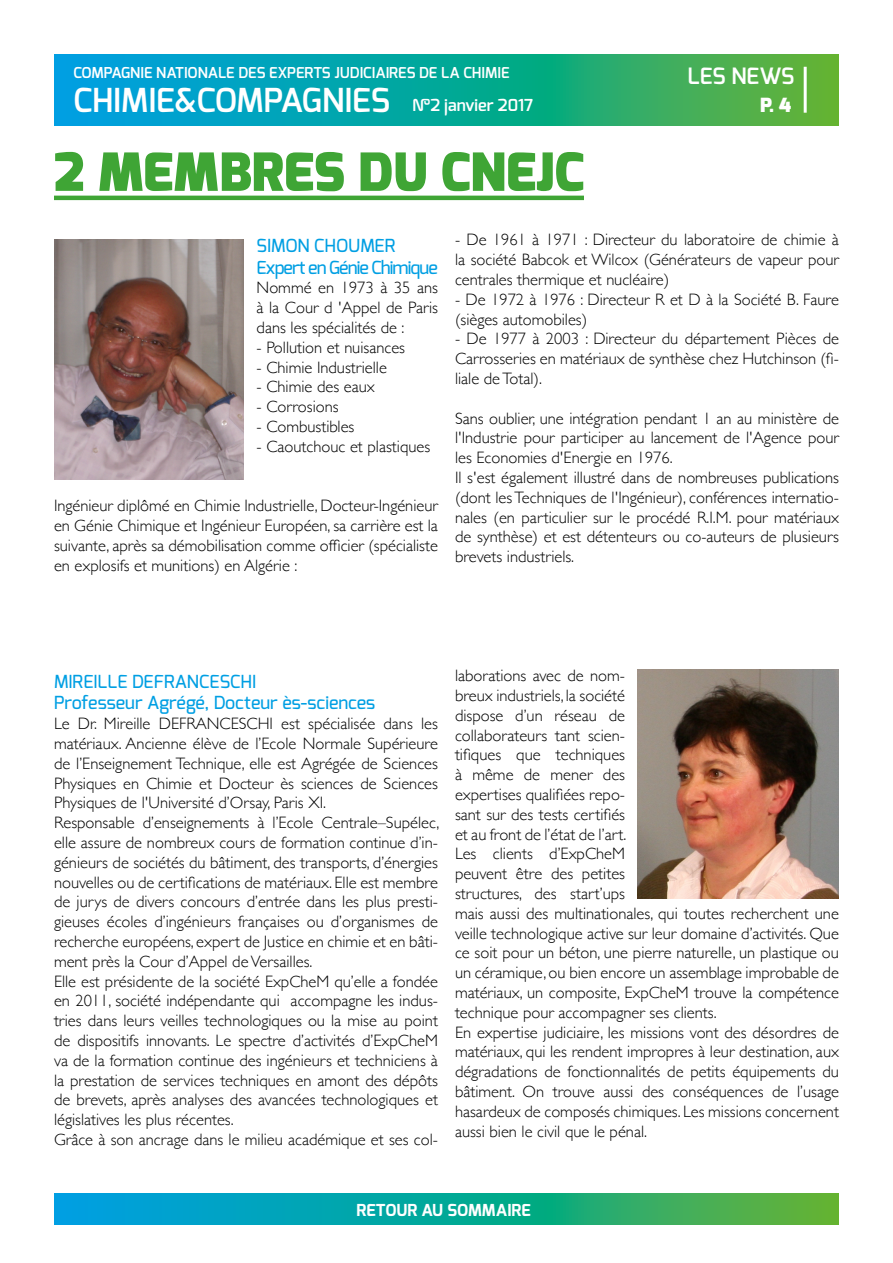
<style>
.page{position:relative;width:893px;height:1263px;background:#fff}
.page>*{position:absolute;margin:0;border:0;box-sizing:border-box;transform-origin:0 0}
.t1{font:900 52.5px "Exo";color:#3fa535}
.t2{font:600 33px "Exo";color:#fff}
.t3{font:600 22.5px "Exo";color:#fff}
.t4{font:900 19.5px "Exo";color:#fff}
.t5{font:500 18px/21.6px "Exo";color:#009fe3}
.t6{font:500 18px "Exo";letter-spacing:-.05em;color:#009fe3}
.t7{font:300 16.5px/19.8px "Gill Sans";color:#000;text-align:justify}
.t8{font:700 16.5px "Exo";color:#fff}
.t9{font:600 16.5px "Exo";color:#fff}
.t10{font:600 15px "Exo";color:#fff}
</style>
<div class="page">
<svg style="left:54px;top:54px;width:785px;height:71px;background:#17a892"></svg>
<hr style="left:804px;top:67px;width:3px;height:46px;background:#fff">
<svg style="left:54px;top:1193px;width:785px;height:32px;background:#17a892"></svg>
<img style="left:638px;top:670px;width:201px;height:228px">
<img style="left:54px;top:239px;width:190px;height:241px">
<hr style="left:54px;top:196px;width:530px;height:4px;background:#3fa535">
<p class="t10" style="left:73px;top:63px;width:438px">COMPAGNIE NATIONALE DES EXPERTS JUDICIAIRES DE LA CHIMIE</p>
<p class="t9" style="left:412px;top:95px;width:122px">№2 janvier 2017</p>
<p class="t3" style="left:687px;top:62px;width:108px">LES NEWS</p>
<h2 class="t2" style="left:73px;top:79px;width:318px">CHIMIE&amp;COMPAGNIES</h2>
<p class="t4" style="left:760px;top:93px;width:33px">P. 4</p>
<p class="t1" style="left:54px;top:138px;width:532px">2 MEMBRES DU CNEJC</p>
<p class="t5" style="left:257px;top:235px;width:140px">SIMON CHOUMER</p>
<p class="t6" style="left:257px;top:255px;width:183px">Expert en Génie Chimique</p>
<p class="t7" style="left:257px;top:277px;width:183px">Nommé en 1973 à 35 ans à la Cour d 'Appel de Paris dans les spécialités de :</p>
<p class="t7" style="left:257px;top:337px;width:150px">- Pollution et nuisances</p>
<p class="t7" style="left:257px;top:356px;width:132px">- Chimie Industrielle</p>
<p class="t7" style="left:257px;top:376px;width:120px">- Chimie des eaux</p>
<p class="t7" style="left:257px;top:396px;width:84px">- Corrosions</p>
<p class="t7" style="left:257px;top:416px;width:99px">- Combustibles</p>
<p class="t7" style="left:257px;top:436px;width:175px">- Caoutchouc et plastiques</p>
<p class="t7" style="left:54px;top:495px;width:385px">Ingénieur diplômé en Chimie Industrielle, Docteur-Ingénieur en Génie Chimique et Ingénieur Européen, sa carrière est la suivante, après sa démobilisation comme officier (spécialiste en explosifs et munitions) en Algérie :</p>
<p class="t7" style="left:455px;top:229px;width:385px">- De 1961 à 1971 : Directeur du laboratoire de chimie à la société Babcok et Wilcox (Générateurs de vapeur pour centrales thermique et nucléaire)</p>
<p class="t7" style="left:455px;top:289px;width:385px">- De 1972 à 1976 : Directeur R et D à la Société B. Faure (sièges automobiles)</p>
<p class="t7" style="left:455px;top:328px;width:385px">- De 1977 à 2003 : Directeur du département Pièces de Carrosseries en matériaux de synthèse chez Hutchinson (fi&shy;liale de Total).</p>
<p class="t7" style="left:455px;top:407px;width:385px">Sans oublier, une intégration pendant 1 an au ministère de l'Industrie pour participer au lancement de l'Agence pour les Economies d'Energie en 1976.</p>
<p class="t7" style="left:455px;top:467px;width:385px">Il s'est également illustré dans de nombreuses publications (dont les Techniques de l'Ingénieur), conférences internatio&shy;nales (en particulier sur le procédé R.I.M. pour matériaux de synthèse) et est détenteurs ou co-auteurs de plusieurs brevets industriels.</p>
<p class="t5" style="left:54px;top:670px;width:323px">MIREILLE DEFRANCESCHI<br>Professeur Agrégé, Docteur ès-sciences</p>
<p class="t7" style="left:54px;top:713px;width:385px">Le Dr. Mireille DEFRANCESCHI est spécialisée dans les matériaux. Ancienne élève de l’Ecole Normale Supérieure de l’Enseignement Technique, elle est Agrégée de Sciences Physiques en Chimie et Docteur ès sciences de Sciences Physiques de l'Université d’Orsay, Paris XI.</p>
<p class="t7" style="left:54px;top:812px;width:387px">Responsable d’enseignements à l’Ecole Centrale–Supélec, elle assure de nombreux cours de formation continue d’in&shy;génieurs de sociétés du bâtiment, des transports, d’énergies nouvelles ou de certifications de matériaux. Elle est membre de jurys de divers concours d’entrée dans les plus presti&shy;gieuses écoles d’ingénieurs françaises ou d’organismes de recherche européens, expert de Justice en chimie et en bâti&shy;ment près la Cour d’Appel de Versailles.</p>
<p class="t7" style="left:54px;top:970px;width:385px">Elle est présidente de la société ExpCheM qu’elle a fondée en 2011, société indépendante qui accompagne les indus&shy;tries dans leurs veilles technologiques ou la mise au point de dispositifs innovants. Le spectre d’activités d’ExpCheM va de la formation continue des ingénieurs et techniciens à la prestation de services techniques en amont des dépôts de brevets, après analyses des avancées technologiques et législatives les plus récentes.</p>
<p class="t7" style="left:54px;top:1129px;width:385px">Grâce à son ancrage dans le milieu académique et ses col-</p>
<p class="t7" style="left:455px;top:665px;width:385px;text-align:left">laborations avec de nom-<br>breux industriels, la société<br>dispose d’un réseau de<br>collaborateurs tant scien-<br>tifiques que techniques<br>à même de mener des<br>expertises qualifiées repo-<br>sant sur des tests certifiés<br>et au front de l’état de l’art.<br>Les clients d’ExpCheM<br>peuvent être des petites<br>structures, des start’ups<br>mais aussi des multinationales, qui toutes recherchent une veille technologique active sur leur domaine d’activités. Que ce soit pour un béton, une pierre naturelle, un plastique ou un céramique, ou bien encore un assemblage improbable de matériaux, un composite, ExpCheM trouve la compétence technique pour accompagner ses clients.</p>
<p class="t7" style="left:455px;top:1021px;width:385px">En expertise judiciaire, les missions vont des désordres de matériaux, qui les rendent impropres à leur destination, aux dégradations de fonctionnalités de petits équipements du bâtiment. On trouve aussi des conséquences de l’usage hasardeux de composés chimiques. Les missions concernent aussi bien le civil que le pénal.</p>
<p class="t8" style="left:357px;top:1200px;width:176px">RETOUR AU SOMMAIRE</p>
</div>
